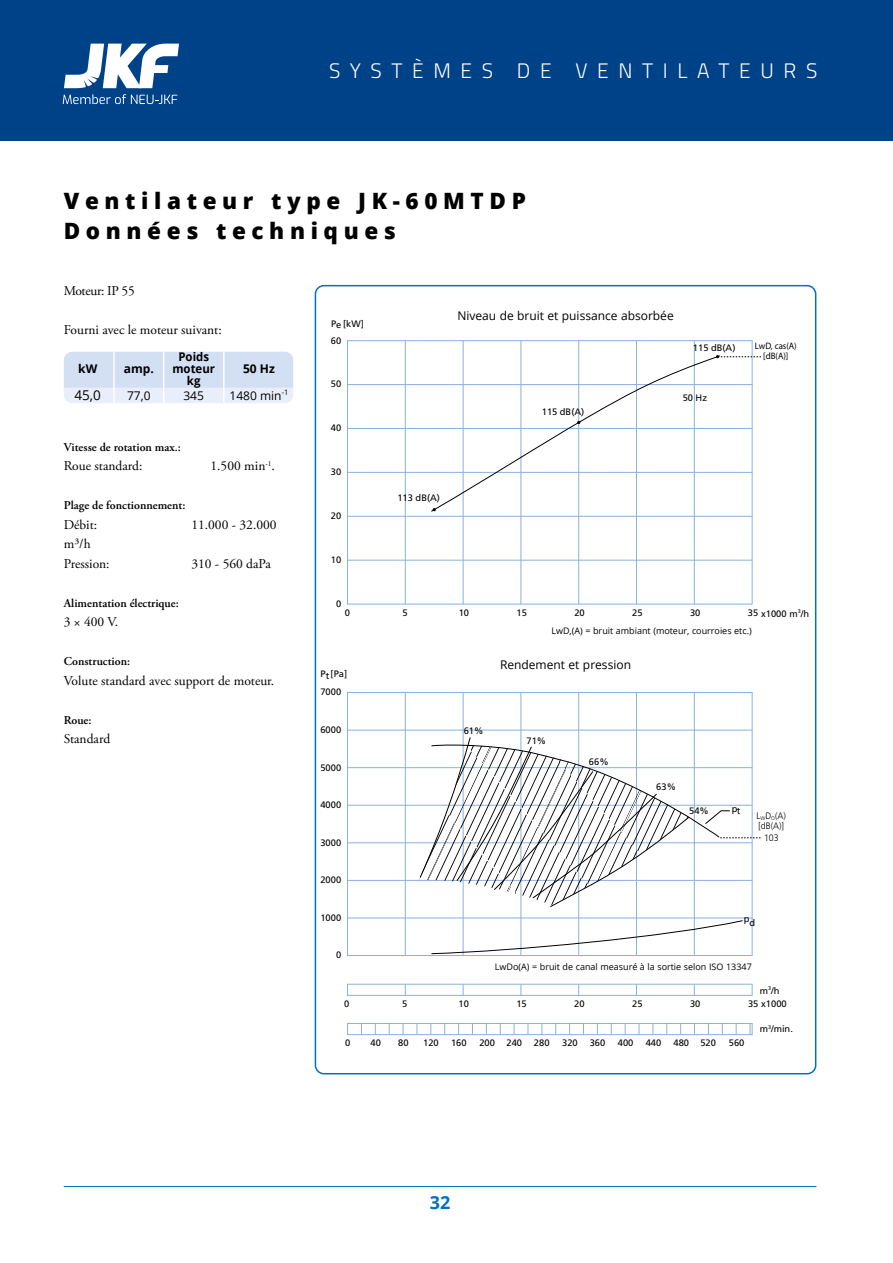
<style>
.page{position:relative;width:893px;height:1263px;background:#fff}
.page>*{position:absolute;margin:0;border:0;box-sizing:border-box;transform-origin:0 0}
.t1{font:800 22.5px/30px "Open Sans";letter-spacing:.25em;color:#000}
.t2{font:300 21px "Titillium";letter-spacing:.46em;color:#fff}
.t3{font:700 18px "Open Sans";color:#0071bb}
.t4{font:13.5px/19.5px "Adobe Garamond Pro";color:#000}
.t5{font:13.5px "Adobe Garamond Pro";letter-spacing:-.025em;color:#000}
.t6{font:13.5px "Open Sans";color:#000}
.t7{font:600 12px "Adobe Garamond Pro";color:#000}
.t8{font:12px "Open Sans";color:#000}
.t9{font:700 12px/12px "Open Sans";color:#000;text-align:center;scale:.95 1}
.t10{font:700 12px "Open Sans";color:#000}
.t11{font:9.3px "Frutiger";color:#030304}
.t12{font:9.3px "Frutiger";color:#020204}
.t13{font:9.3px/9.9px "Myriad Pro";color:#000;text-align:center;scale:.95 1}
.t14{font:300 9.3px/9.9px "Frutiger";color:#000;scale:.95 1}
.t15{font:9.3px "Frutiger";color:#000}
.t16{font:9px "Open Sans";color:#000}
.s1{color:#030304}
</style>
<div class="page">
<hr style="left:64px;top:1186px;width:752px;height:1px;background:#0071bb">
<div style="left:0;top:0;width:893px;height:140px;background:#004288"></div>
<svg style="left:64px;top:44px;width:115px;height:44px"></svg>
<svg style="left:63px;top:94px;width:114px;height:10px"></svg>
<hr style="left:347px;top:984px;width:405px;height:1px;background:#89b1df">
<hr style="left:347px;top:995px;width:405px;height:1px;background:#89b1df">
<hr style="left:347px;top:1023px;width:405px;height:1px;background:#89b1df">
<hr style="left:347px;top:1034px;width:405px;height:1px;background:#89b1df">
<hr style="left:347px;top:340px;width:405px;height:1px;background:#89b1df">
<hr style="left:347px;top:341px;width:1px;height:263px;background:#89b1df">
<hr style="left:405px;top:341px;width:1px;height:263px;background:#89b1df">
<hr style="left:463px;top:341px;width:1px;height:263px;background:#89b1df">
<hr style="left:520px;top:341px;width:1px;height:263px;background:#89b1df">
<hr style="left:578px;top:341px;width:1px;height:263px;background:#89b1df">
<hr style="left:636px;top:341px;width:1px;height:263px;background:#89b1df">
<hr style="left:694px;top:341px;width:1px;height:263px;background:#89b1df">
<hr style="left:752px;top:341px;width:1px;height:263px;background:#89b1df">
<hr style="left:347px;top:692px;width:1px;height:263px;background:#89b1df">
<hr style="left:405px;top:692px;width:1px;height:263px;background:#89b1df">
<hr style="left:463px;top:692px;width:1px;height:263px;background:#89b1df">
<hr style="left:520px;top:692px;width:1px;height:263px;background:#89b1df">
<hr style="left:578px;top:692px;width:1px;height:263px;background:#89b1df">
<hr style="left:636px;top:692px;width:1px;height:263px;background:#89b1df">
<hr style="left:694px;top:692px;width:1px;height:263px;background:#89b1df">
<hr style="left:752px;top:692px;width:1px;height:263px;background:#89b1df">
<svg style="left:750px;top:1023px;width:3px;height:12px"></svg>
<hr style="left:347px;top:384px;width:405px;height:1px;background:#89b1df">
<hr style="left:347px;top:428px;width:405px;height:1px;background:#89b1df">
<hr style="left:347px;top:472px;width:405px;height:1px;background:#89b1df">
<hr style="left:347px;top:516px;width:405px;height:1px;background:#89b1df">
<hr style="left:347px;top:560px;width:405px;height:1px;background:#89b1df">
<hr style="left:347px;top:604px;width:405px;height:1px;background:#89b1df">
<hr style="left:347px;top:692px;width:405px;height:1px;background:#89b1df">
<hr style="left:347px;top:730px;width:405px;height:1px;background:#89b1df">
<hr style="left:347px;top:767px;width:405px;height:1px;background:#89b1df">
<hr style="left:347px;top:805px;width:405px;height:1px;background:#89b1df">
<hr style="left:347px;top:842px;width:405px;height:1px;background:#89b1df">
<hr style="left:347px;top:880px;width:405px;height:1px;background:#89b1df">
<hr style="left:347px;top:917px;width:405px;height:1px;background:#89b1df">
<hr style="left:347px;top:955px;width:405px;height:1px;background:#89b1df">
<svg style="left:430px;top:355px;width:291px;height:157px"></svg>
<svg style="left:431px;top:920px;width:312px;height:35px"></svg>
<svg style="left:716px;top:355px;width:45px;height:3px"></svg>
<svg style="left:419px;top:737px;width:342px;height:171px"></svg>
<svg style="left:64px;top:352px;width:229px;height:51px;background:#dae4f5"></svg>
<h2 class="t2" style="left:329px;top:55px;width:490px">SYSTÈMES DE VENTILATEURS</h2>
<h1 class="t1" style="left:64px;top:184px;width:464px">Ventilateur type JK-60MTDP<br>Données techniques</h1>
<p class="t5" style="left:64px;top:282px;width:72px">Moteur: IP 55</p>
<p class="t4" style="left:64px;top:320px;width:160px">Fourni avec le moteur suivant:</p>
<p class="t9" style="left:172px;top:351px;width:46px">Poids moteur kg</p>
<p class="t10" style="left:78px;top:360px;width:21px">kW</p>
<p class="t10" style="left:124px;top:360px;width:32px">amp.</p>
<p class="t10" style="left:243px;top:360px;width:33px">50 Hz</p>
<p class="t6" style="left:75px;top:386px;width:28px">45,0</p>
<p class="t8" style="left:127px;top:387px;width:25px">77,0</p>
<p class="t8" style="left:183px;top:387px;width:22px">345</p>
<p class="t8" style="left:230px;top:387px;width:60px">1480 min<sup>-1</sup></p>
<p class="t7" style="left:64px;top:440px;width:119px">Vitesse de rotation max.:</p>
<p class="t4" style="left:64px;top:457px;width:80px">Roue standard:</p>
<p class="t4" style="left:210px;top:457px;width:66px">1.500 min<sup>-1</sup>.</p>
<p class="t7" style="left:64px;top:498px;width:123px">Plage de fonctionnement:</p>
<p class="t4" style="left:64px;top:515px;width:35px">Débit:</p>
<p class="t4" style="left:191px;top:515px;width:87px">11.000 - 32.000</p>
<p class="t4" style="left:64px;top:535px;width:47px">m³/h<br>Pression:</p>
<p class="t4" style="left:191px;top:554px;width:81px">310 - 560 daPa</p>
<p class="t7" style="left:64px;top:596px;width:117px">Alimentation électrique:</p>
<p class="t4" style="left:64px;top:613px;width:56px">3 × 400 V.</p>
<p class="t7" style="left:64px;top:654px;width:68px">Construction:</p>
<p class="t4" style="left:64px;top:671px;width:212px">Volute standard avec support de moteur.</p>
<p class="t7" style="left:64px;top:713px;width:29px">Roue:</p>
<p class="t4" style="left:64px;top:730px;width:48px">Standard</p>
<p class="t11" style="left:331px;top:318px;width:34px">Pe [kW]</p>
<p class="t11" style="left:331px;top:335px;width:12px">60</p>
<p class="t11" style="left:331px;top:379px;width:12px">50</p>
<p class="t11" style="left:331px;top:423px;width:12px">40</p>
<p class="t11" style="left:331px;top:466px;width:12px">30</p>
<p class="t11" style="left:331px;top:510px;width:12px">20</p>
<p class="t11" style="left:331px;top:554px;width:12px">10</p>
<p class="t11" style="left:336px;top:598px;width:7px">0</p>
<p class="t8" style="left:457px;top:307px;width:218px">Niveau de bruit et puissance absorbée</p>
<p class="t11" style="left:693px;top:342px;width:44px">115 dB(A)</p>
<p class="t11" style="left:542px;top:407px;width:44px">115 dB(A)</p>
<p class="t11" style="left:683px;top:392px;width:26px">50 Hz</p>
<p class="t13" style="left:755px;top:341px;width:46px">LwD, cas(A) [dB(A)]</p>
<p class="t11" style="left:397px;top:492px;width:44px">113 dB(A)</p>
<p class="t11" style="left:345px;top:607px;width:7px">0</p>
<p class="t11" style="left:402px;top:607px;width:7px">5</p>
<p class="t11" style="left:459px;top:607px;width:12px">10</p>
<p class="t11" style="left:517px;top:607px;width:12px">15</p>
<p class="t11" style="left:574px;top:607px;width:12px">20</p>
<p class="t11" style="left:632px;top:607px;width:12px">25</p>
<p class="t11" style="left:690px;top:607px;width:12px">30</p>
<p class="t11" style="left:748px;top:608px;width:63px">35 x1000 m<sup>3</sup>/h</p>
<p class="t11" style="left:321px;top:669px;width:28px">Pt[Pa]</p>
<p class="t11" style="left:320px;top:687px;width:22px">7000</p>
<p class="t11" style="left:320px;top:724px;width:22px">6000</p>
<p class="t11" style="left:320px;top:762px;width:22px">5000</p>
<p class="t11" style="left:320px;top:799px;width:22px">4000</p>
<p class="t11" style="left:320px;top:837px;width:22px">3000</p>
<p class="t11" style="left:320px;top:874px;width:22px">2000</p>
<p class="t11" style="left:320px;top:912px;width:22px">1000</p>
<p class="t11" style="left:336px;top:950px;width:7px">0</p>
<p class="t16" style="left:551px;top:624px;width:202px">LwD,(A) = bruit ambiant (moteur, courroies etc.)</p>
<p class="t8" style="left:500px;top:656px;width:133px">Rendement et pression</p>
<p class="t11" style="left:464px;top:725px;width:21px">61%</p>
<p class="t11" style="left:526px;top:735px;width:21px">71%</p>
<p class="t11" style="left:589px;top:757px;width:21px">66%</p>
<p class="t11" style="left:656px;top:781px;width:21px">63%</p>
<p class="t11" style="left:689px;top:805px;width:21px">54%</p>
<p class="t15" style="left:732px;top:804px;width:10px">pt</p>
<p class="t14" style="left:756px;top:810px;width:32px">L<sub>W</sub>D<sub>O</sub>(A) [dB(A)]</p>
<p class="t14" style="left:764px;top:832px;width:17px">103</p>
<p class="t12" style="left:744px;top:916px;width:13px">pd</p>
<p class="t16" style="left:495px;top:960px;width:258px">LwDo(A) = bruit de canal measuré à la sortie selon ISO 13347</p>
<p class="t12" style="left:760px;top:985px;width:21px">m<sup>3</sup>/h</p>
<p class="t11" style="left:344px;top:998px;width:7px">0</p>
<p class="t11" style="left:402px;top:998px;width:7px">5</p>
<p class="t11" style="left:458px;top:998px;width:12px">10</p>
<p class="t11" style="left:516px;top:998px;width:12px">15</p>
<p class="t11" style="left:574px;top:998px;width:12px">20</p>
<p class="t11" style="left:632px;top:998px;width:12px">25</p>
<p class="t11" style="left:690px;top:998px;width:12px">30</p>
<p class="t12" style="left:748px;top:998px;width:40px"><span class="s1">35</span> x1000</p>
<p class="t12" style="left:760px;top:1024px;width:35px">m<sup>3</sup>/min.</p>
<p class="t12" style="left:345px;top:1037px;width:7px">0</p>
<p class="t12" style="left:370px;top:1037px;width:12px">40</p>
<p class="t12" style="left:398px;top:1037px;width:12px">80</p>
<p class="t12" style="left:423px;top:1037px;width:17px">120</p>
<p class="t12" style="left:451px;top:1037px;width:17px">160</p>
<p class="t12" style="left:479px;top:1037px;width:44px">200 240</p>
<p class="t12" style="left:534px;top:1037px;width:17px">280</p>
<p class="t12" style="left:562px;top:1037px;width:17px">320</p>
<p class="t12" style="left:590px;top:1037px;width:17px">360</p>
<p class="t12" style="left:618px;top:1037px;width:17px">400</p>
<p class="t12" style="left:646px;top:1037px;width:17px">440</p>
<p class="t12" style="left:673px;top:1037px;width:44px">480 520</p>
<p class="t12" style="left:729px;top:1037px;width:17px">560</p>
<h3 class="t3" style="left:430px;top:1189px;width:22px">32</h3>
</div>
